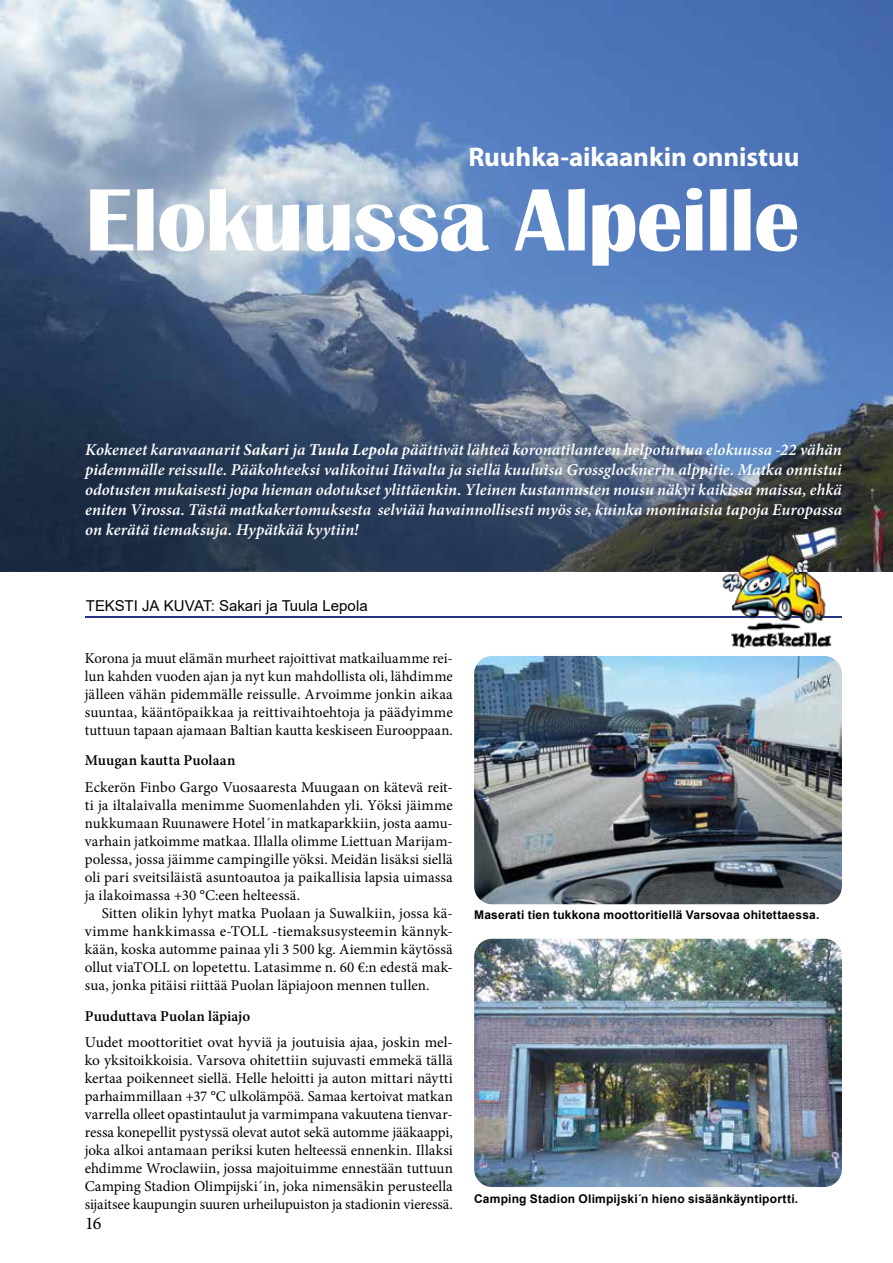
<style>
.page{position:relative;width:893px;height:1263px;background:#fff}
.page>*{position:absolute;margin:0;border:0;box-sizing:border-box;transform-origin:0 0}
.t1{font:700 91.5px "Britannic";letter-spacing:-.01em;color:#fff}
.t2{font:700 27px "Myriad Pro";letter-spacing:-.005em;color:#fff}
.t3{font:18px "Minion Pro";color:#000}
.t4{font:italic 600 16.5px/19.8px "Minion Pro";letter-spacing:.005em;color:#fff;text-align:justify}
.t5{font:15px/18px "Minion Pro";letter-spacing:.005em;color:#000;text-align:justify}
.t6{font:600 15px "Minion Pro";letter-spacing:.005em;color:#000}
.t7{font:15px "Arial";color:#000}
.t8{font:700 12px "Arial";letter-spacing:.015em;color:#000}
.s1{font-weight:700}
</style>
<div class="page">
<img style="left:0;top:0;width:893px;height:572px">
<hr style="left:85px;top:616px;width:757px;height:2px;background:#283583">
<img style="left:474px;top:656px;width:368px;height:248px">
<img style="left:474px;top:939px;width:368px;height:248px">
<img style="left:719px;top:525px;width:123px;height:123px">
<img style="left:719px;top:616px;width:123px;height:2px">
<h2 class="t2" style="left:468px;top:141px;width:333px">Ruuhka-aikaankin onnistuu</h2>
<h1 class="t1" style="left:85px;top:168px;width:716px">Elokuussa Alpeille</h1>
<p class="t4" style="left:85px;top:440px;width:758px">Kokeneet karavaanarit <span class="s1">Sakari</span> ja <span class="s1">Tuula Lepola</span> päättivät lähteä koronatilanteen helpotuttua elokuussa -22 vähän pidemmälle reissulle. Pääkohteeksi valikoitui Itävalta ja siellä kuuluisa Grossglocknerin alppitie. Matka onnistui odotusten mukaisesti jopa hieman odotukset ylittäenkin. Yleinen kustannusten nousu näkyi kaikissa maissa, ehkä eniten Virossa. Tästä matkakertomuksesta selviää havainnollisesti myös se, kuinka moninaisia tapoja Europassa on kerätä tiemaksuja. Hypätkää kyytiin!</p>
<p class="t7" style="left:86px;top:595px;width:283px">TEKSTI JA KUVAT: Sakari ja Tuula Lepola</p>
<p class="t5" style="left:85px;top:649px;width:370px">Korona ja muut elämän murheet rajoittivat matkailuamme rei&shy;lun kahden vuoden ajan ja nyt kun mahdollista oli, lähdimme jälleen vähän pidemmälle reissulle. Arvoimme jonkin aikaa suuntaa, kääntöpaikkaa ja reittivaihtoehtoja ja päädyimme tuttuun tapaan ajamaan Baltian kautta keskiseen Eurooppaan.</p>
<p class="t6" style="left:85px;top:750px;width:152px">Muugan kautta Puolaan</p>
<p class="t5" style="left:85px;top:778px;width:370px">Eckerön Finbo Gargo Vuosaaresta Muugaan on kätevä reit&shy;ti ja iltalaivalla menimme Suomenlahden yli. Yöksi jäimme nukkumaan Ruunawere Hotel´in matkaparkkiin, josta aamu&shy;varhain jatkoimme matkaa. Illalla olimme Liettuan Marijam&shy;polessa, jossa jäimme campingille yöksi. Meidän lisäksi siellä oli pari sveitsiläistä asuntoautoa ja paikallisia lapsia uimassa ja ilakoimassa +30 °C:een helteessä.</p>
<p class="t5" style="left:85px;top:904px;width:370px;text-indent:17px">Sitten olikin lyhyt matka Puolaan ja Suwalkiin, jossa kä&shy;vimme hankkimassa e-TOLL -tiemaksusysteemin kännyk&shy;kään, koska automme painaa yli 3 500 kg. Aiemmin käytössä ollut viaTOLL on lopetettu. Latasimme n. 60 €:n edestä mak&shy;sua, jonka pitäisi riittää Puolan läpiajoon mennen tullen.</p>
<p class="t6" style="left:85px;top:1005px;width:167px">Puuduttava Puolan läpiajo</p>
<p class="t5" style="left:85px;top:1033px;width:370px">Uudet moottoritiet ovat hyviä ja joutuisia ajaa, joskin mel&shy;ko yksitoikkoisia. Varsova ohitettiin sujuvasti emmekä tällä kertaa poikenneet siellä. Helle heloitti ja auton mittari näytti parhaimmillaan +37 °C ulkolämpöä. Samaa kertoivat matkan varrella olleet opastintaulut ja varmimpana vakuutena tienvar&shy;ressa konepellit pystyssä olevat autot sekä automme jääkaappi, joka alkoi antamaan periksi kuten helteessä ennenkin. Illaksi ehdimme Wroclawiin, jossa majoituimme ennestään tuttuun Camping Stadion Olimpijski´in, joka nimensäkin perusteella sijaitsee kaupungin suuren urheilupuiston ja stadionin vieressä.</p>
<p class="t3" style="left:85px;top:1211px;width:18px">16</p>
<p class="t8" style="left:474px;top:906px;width:347px">Maserati tien tukkona moottoritiellä Varsovaa ohitettaessa.</p>
<p class="t8" style="left:474px;top:1190px;width:326px">Camping Stadion Olimpijski´n hieno sisäänkäyntiportti.</p>
</div>
